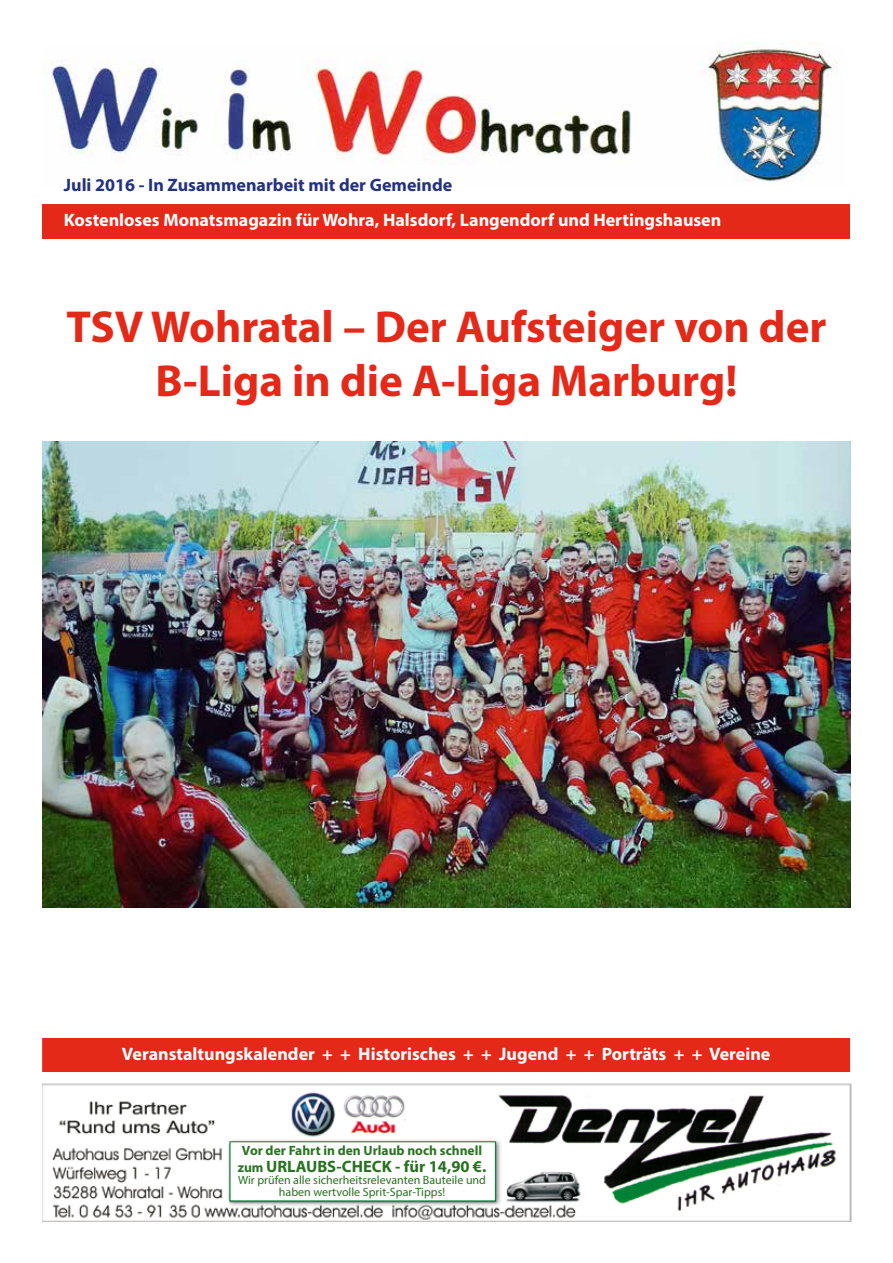
<style>
.page{position:relative;width:893px;height:1263px;background:#fff}
.page>*{position:absolute;margin:0;border:0;box-sizing:border-box;transform-origin:0 0}
.t1{font:700 45px/54px "Myriad Pro";color:#e52919;text-align:center}
.t2{font:700 18px "Myriad Pro";color:#fff}
.t3{font:700 18px "Myriad Pro";color:#243282}
.t4{font:700 16.5px "Myriad Pro";color:#287320}
.t5{font:700 13.5px "Myriad Pro";color:#287320}
.t6{font:12px/12px "Myriad Pro";color:#287320;text-align:center}
.s1{font-size:13.5px}
</style>
<div class="page">
<img style="left:44px;top:43px;width:795px;height:139px">
<img style="left:43px;top:1083px;width:809px;height:139px">
<div style="left:43px;top:204px;width:807px;height:34px;background:#e52919"></div>
<div style="left:42px;top:1038px;width:809px;height:34px;background:#e52919"></div>
<div style="left:226px;top:1138px;width:276px;height:69px;background:#000;opacity:.46"></div>
<div style="left:230px;top:1141px;width:266px;height:60px;background:#fff"></div>
<div style="left:414px;top:1092px;width:50px;height:45px;background:#fff"></div>
<img style="left:43px;top:442px;width:807px;height:466px">
<p class="t3" style="left:64px;top:173px;width:390px">Juli 2016 - In Zusammenarbeit mit der Gemeinde</p>
<p class="t2" style="left:64px;top:208px;width:659px">Kostenloses Monatsmagazin für Wohra, Halsdorf, Langendorf und Hertingshausen</p>
<h1 class="t1" style="left:66px;top:298px;width:762px">TSV Wohratal – Der Aufsteiger von der<br>B-Liga in die A-Liga Marburg!</h1>
<p class="t2" style="left:122px;top:1042px;width:650px">Veranstaltungskalender + + Historisches + + Jugend + + Porträts + + Vereine</p>
<p class="t5" style="left:242px;top:1142px;width:242px">Vor der Fahrt in den Urlaub noch schnell</p>
<p class="t4" style="left:238px;top:1155px;width:250px"><span class="s1">zum</span> URLAUBS-CHECK - für 14,90 €.</p>
<p class="t6" style="left:238px;top:1173px;width:249px">Wir prüfen alle sicherheitsrelevanten Bauteile und haben wertvolle Sprit-Spar-Tipps!</p>
</div>
